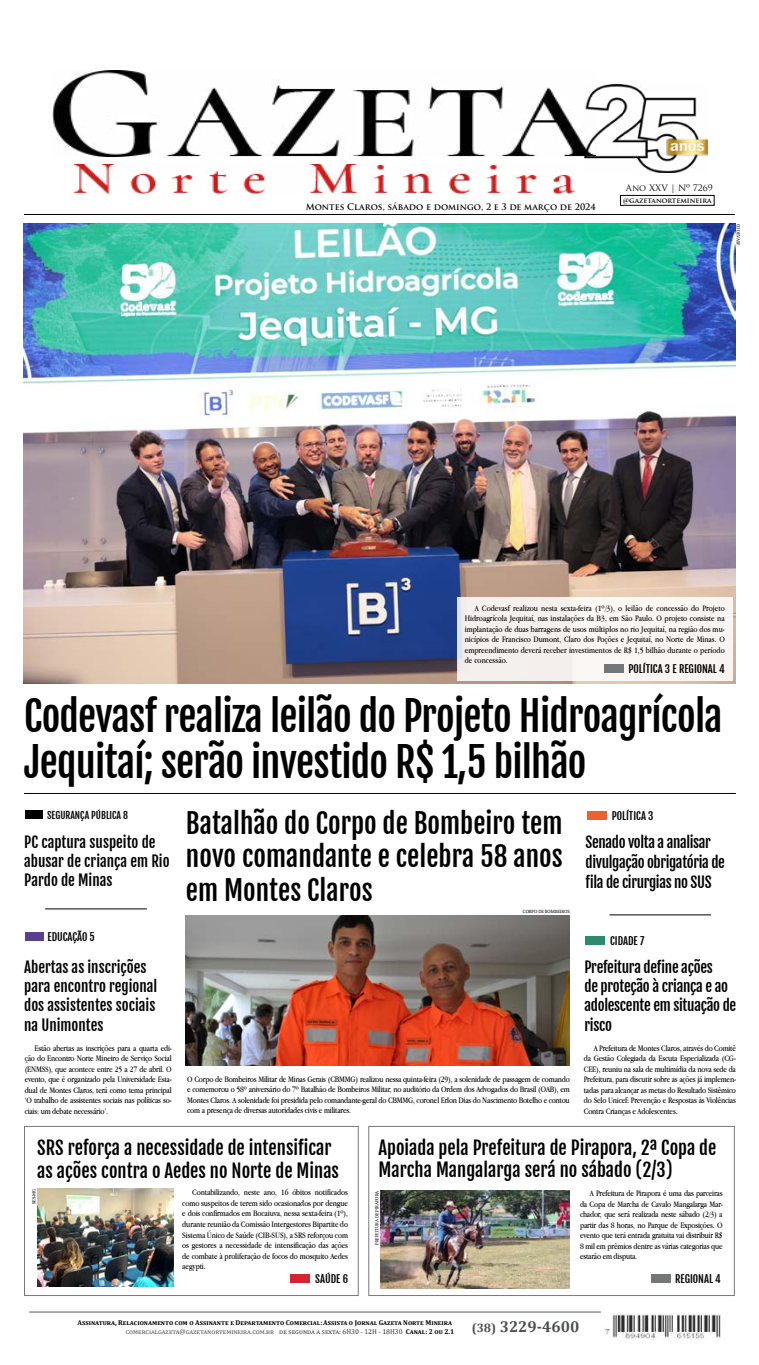
<style>
.page{position:relative;width:759px;height:1365px;background:#fff}
.page>*{position:absolute;margin:0;border:0;box-sizing:border-box;transform-origin:0 0}
.t1{font:40.25px/46.4px "Fjalla One";letter-spacing:-.02em;color:#000}
.t2{font:27.12px/33.2px "Fjalla One";color:#000;text-align:justify}
.t3{font:18.38px/21.9px "Fjalla One";color:#000}
.t4{font:700 15.75px "Cambria";color:#4b4d50}
.t5{font:14.88px/19.2px "Fjalla One";letter-spacing:-.02em;color:#000}
.t6{font:14.88px/19.2px "Fjalla One";color:#000}
.t7{font:700 12.25px "Cambria";color:#4b4d50}
.t8{font:10.5px "Fjalla One";color:#000}
.t9{font:9.62px "Fjalla One";color:#000}
.t10{font:8.75px/10.5px "Apple Garamond";letter-spacing:-.02em;color:#000;text-align:justify}
.t11{font:8.75px/10.5px "Apple Garamond";color:#000;text-align:right}
.t12{font:700 8.75px "Trajan Pro";color:#000}
.t13{font:8.75px "Trajan Pro";color:#000}
.t14{font:700 7px "Cambria";color:#000}
.t15{font:7px "Cambria";color:#333}
.t16{font:7px "Cambria";color:#4b4d50}
.t17{font:700 7px "Trajan Pro";color:#000}
.t18{font:4.38px "Andada";color:#000}
.s1{font-weight:700;color:#000}
</style>
<div class="page">
<hr style="left:29px;top:1311px;width:572px;height:1px;background:#58595b">
<img style="left:53px;top:70px;width:532px;height:124px">
<img style="left:585px;top:84px;width:122px;height:88px">
<div style="left:586px;top:936px;width:19px;height:9px;background:#2c8a6e"></div>
<div style="left:291px;top:1273px;width:19px;height:9px;background:#d12530"></div>
<div style="left:620px;top:195px;width:94px;height:10px;border:1px solid #000"></div>
<hr style="left:24px;top:214px;width:711px;height:1px;background:#000">
<img style="left:605px;top:1314px;width:116px;height:24px">
<hr style="left:24px;top:793px;width:712px;height:1px;background:#000">
<hr style="left:609px;top:914px;width:102px;height:1px;background:#000">
<hr style="left:45px;top:908px;width:102px;height:1px;background:#000">
<div style="left:587px;top:810px;width:20px;height:9px;background:#eb6130"></div>
<div style="left:368px;top:1125px;width:367px;height:170px;border:1px solid #78797d"></div>
<div style="left:24px;top:1125px;width:335px;height:170px;border:1px solid #78797d"></div>
<img style="left:380px;top:1190px;width:190px;height:98px">
<img style="left:37px;top:1188px;width:137px;height:98px">
<img style="left:24px;top:223px;width:711px;height:460px">
<div style="left:25px;top:931px;width:18px;height:9px;background:#57408f"></div>
<div style="left:457px;top:597px;width:276px;height:83px;background:#f9f5f2"></div>
<div style="left:605px;top:664px;width:19px;height:9px;background:#747779"></div>
<div style="left:651px;top:1273px;width:20px;height:9px;background:#747779"></div>
<div style="left:25px;top:810px;width:18px;height:8px;background:#000"></div>
<img style="left:186px;top:915px;width:384px;height:150px">
<p class="t12" style="left:306px;top:201px;width:291px">Montes Claros, sábado e domingo 2, 3e de março de 2024</p>
<p class="t13" style="left:626px;top:182px;width:89px">Ano XXV | Nº 7269</p>
<p class="t17" style="left:623px;top:196px;width:90px">@gazetanortemineira</p>
<p class="t18" style="left:741px;top:223px;width:23px;rotate:90deg">CODEVASF</p>
<p class="t11" style="left:465px;top:602px;width:261px">A Codevasf realizou nesta sexta-feira ( / 3º1 o,) leilão de concessão do Projeto<br>Hidroagrícola Jequitaí, nas instalações da B3, em São Paulo O. projeto consiste na</p>
<p class="t11" style="left:465px;top:634px;width:262px">nicípios de Francisco Dumont, Claro dos Poções e Jequitaí, no Norte de Minas O.</p>
<p class="t11" style="left:465px;top:623px;width:261px">implantação de duas barragens de usos múltiplos no rio Jequitaí, na região dos mu-</p>
<p class="t11" style="left:465px;top:644px;width:261px">empreendimento deverá receber investimentos de $R 1,5 bilhão durante o período</p>
<p class="t8" style="left:629px;top:662px;width:98px">POLÍTICA E3 REGIONAL 4</p>
<p class="t11" style="left:465px;top:655px;width:44px">de concessão.</p>
<h1 class="t1" style="left:24px;top:692px;width:700px">Codevasf realiza leilão do Projeto Hidroagrícola<br>Jequitaí; serão investido $R 1,5 bilhão</h1>
<p class="t9" style="left:47px;top:808px;width:83px">SEGURANÇA PÚBLICA 8</p>
<h3 class="t6" style="left:24px;top:832px;width:147px">PC captura suspeito de abusar de criança em Rio<br>Pardo de Minas</h3>
<p class="t8" style="left:47px;top:930px;width:49px">EDUCAÇÃO 5</p>
<h2 class="t2" style="left:186px;top:806px;width:378px">Batalhão do Corpo de Bombeiro tem novo comandante e celebra 58 anos em Montes Claros</h2>
<p class="t18" style="left:523px;top:908px;width:48px">CORPO DE BOMBEIROS</p>
<p class="t8" style="left:612px;top:809px;width:43px">POLÍTICA 3</p>
<h3 class="t5" style="left:586px;top:831px;width:141px;line-height:20.1px">Senado volta a analisar divulgação obrigatória de fila de cirurgias no SUS</h3>
<p class="t8" style="left:610px;top:934px;width:36px">CIDADE 7</p>
<h3 class="t6" style="left:24px;top:957px;width:135px">Abertas as inscrições para encontro regional dos assistentes sociais na Unimontes</h3>
<h3 class="t5" style="left:584px;top:957px;width:153px">Prefeitura define ações<br>de proteção à criança e ao adolescente em situação de risco</h3>
<p class="t10" style="left:35px;top:1042px;width:139px">Estão abertas as inscrições para a quarta edi-</p>
<p class="t10" style="left:25px;top:1063px;width:149px">(ENMSS ,) que acontece entre 25 a 27 de abril O.</p>
<p class="t10" style="left:25px;top:1084px;width:149px">dual de Montes Claros, terá como tema principal</p>
<p class="t10" style="left:25px;top:1052px;width:149px">ção do Encontro Norte Mineiro de Serviço Social</p>
<p class="t10" style="left:25px;top:1073px;width:149px">evento, que é organizado pela Universidade Esta-</p>
<p class="t10" style="left:25px;top:1105px;width:85px">ciais: um debate necessário .‘</p>
<p class="t10" style="left:25px;top:1094px;width:149px">O‘ trabalho de assistentes sociais nas políticas so-</p>
<p class="t10" style="left:187px;top:1073px;width:384px">O Corpo de Bombeiros Militar de Minas Gerais (CBMMG) realizou nessa quinta-feira (29 a,) solenidade de passagem de comando e comemorou o 58º aniversário do º7 Batalhão de Bombeiros Militar, no auditório da Ordem dos Advogados do Brasil (OAB ,) em Montes Claros A. solenidade foi presidida pelo comandante-geral do CBMMG, coronel Erlon Dias do Nascimento Botelho e contou com a presença de diversas autoridades civis e militares.</p>
<p class="t10" style="left:594px;top:1042px;width:144px">A Prefeitura de Montes Claros, através do Comitê</p>
<p class="t10" style="left:584px;top:1063px;width:154px">CEE ,) reuniu na sala de multimídia da nova sede da</p>
<p class="t10" style="left:584px;top:1052px;width:154px">da Gestão Colegiada da Escuta Especializada (CG-</p>
<p class="t10" style="left:584px;top:1084px;width:154px">tadas para alcançar as metas do Resultado Sistêmico</p>
<p class="t10" style="left:584px;top:1073px;width:154px">Prefeitura, para discutir sobre as ações já implemen-</p>
<p class="t10" style="left:584px;top:1094px;width:154px">do Selo Unicef: Prevenção e Respostas às Violências<br>Contra Crianças e Adolescentes.</p>
<h3 class="t3" style="left:37px;top:1135px;width:303px;line-height:23.6px">SRS reforça a necessidade de intensificar as ações contra o Aedes no Norte de Minas</h3>
<p class="t18" style="left:32px;top:1204px;width:17px;rotate:-90deg">SES-MG</p>
<p class="t10" style="left:182px;top:1187px;width:167px;text-indent:10px">Contabilizando, neste ano, 16 óbitos notificados como suspeitos de terem sido ocasionados por dengue e dois confirmados em Bocaiuva, nessa sexta-feira ,(º1( durante reunião da Comissão Intergestores Bipartite do Sistema Único de Saúde (CIB-SUS a,) SRS reforçou com os gestores a necessidade de intensificação das ações de combate à proliferação de focos do mosquito Aedes aegypti.</p>
<p class="t8" style="left:315px;top:1272px;width:34px">SAÚDE 6</p>
<h3 class="t3" style="left:379px;top:1136px;width:339px">Apoiada pela Prefeitura de Pirapora ª2, Copa de<br>Marcha Mangalarga será no sábado )2/3(</h3>
<p class="t18" style="left:374px;top:1244px;width:56px;rotate:-90deg">PREFEITURA DE PIRAPORA</p>
<p class="t10" style="left:590px;top:1187px;width:134px">A Prefeitura de Pirapora é uma das parceiras</p>
<p class="t10" style="left:580px;top:1198px;width:144px">da Copa de Marcha de Cavalo Mangalarga Mar-</p>
<p class="t10" style="left:580px;top:1219px;width:144px">partir das 8 horas, no Parque de Exposições O. evento que terá entrada gratuita vai distribuir $R 8 mil em prêmios dentre as várias categorias que estarão em disputa.</p>
<p class="t10" style="left:580px;top:1208px;width:144px">chador, que será realizada neste sábado (2/3 a)</p>
<p class="t8" style="left:675px;top:1272px;width:47px">REGIONAL 4</p>
<p class="t14" style="left:78px;top:1317px;width:376px">Assinatura, Relacionamento com o Assinante e Departamento Comercial:Assista o Jornal Gazeta Norte Mineira</p>
<h3 class="t4" style="left:500px;top:1314px;width:81px">3229-4600</h3>
<h3 class="t7" style="left:472px;top:1318px;width:26px">(38)</h3>
<p class="t16" style="left:126px;top:1326px;width:150px">comercialgazeta@gazetanortemineira.com.br</p>
<p class="t15" style="left:279px;top:1326px;width:177px">de segunda a sexta H6: 30 - 12H - 18H30 <span class="s1">Canal 2: ou 2.1</span></p>
</div>
